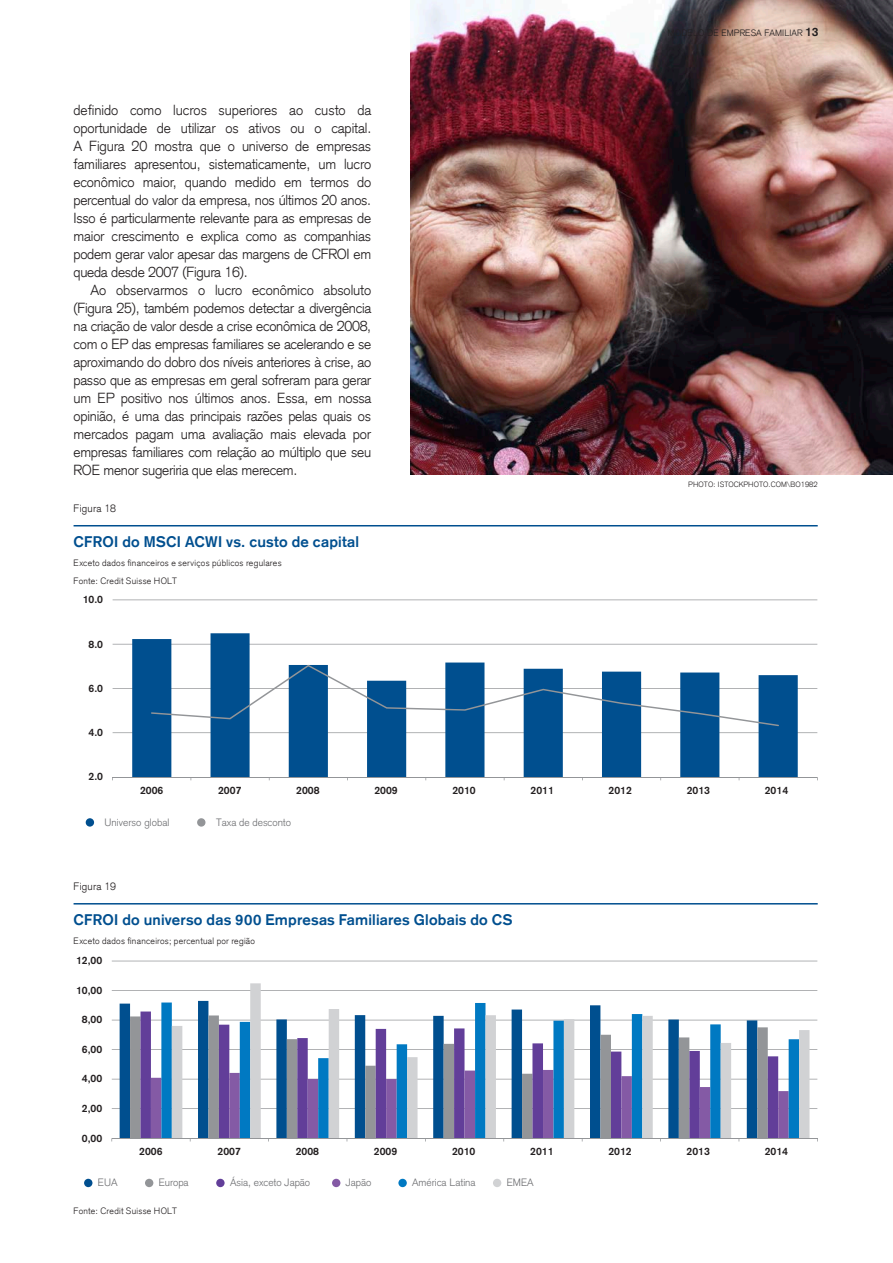
<style>
.page{position:relative;width:893px;height:1263px;background:#fff}
.page>*{position:absolute;margin:0;border:0;box-sizing:border-box;transform-origin:0 0}
.chart_titel{font:700 15px "Credit Suisse Type";letter-spacing:.015em;color:#004f8f}
.Body{font:300 14.25px/18px "Credit Suisse Type";letter-spacing:-.02em;color:#231f20;text-align:justify}
.t1{font:700 10.5px "Credit Suisse Type";color:#231f20}
.t2{font:300 10.5px "Credit Suisse Type";color:#6c6d70}
.Figure_Table_Number{font:300 10.5px "Credit Suisse Type";letter-spacing:.025em;color:#231f20}
.Chart_Source{font:300 9px "Credit Suisse Type";letter-spacing:.03em;color:#231f20}
.Chart_Source-2{font:300 9px "Credit Suisse Type";letter-spacing:.01em;color:#231f20}
.bildverweis{font:300 7.5px "Credit Suisse Type";letter-spacing:.01em;color:#231f20}
.s1{font-weight:700;font-size:12px}
</style>
<div class="page">
<hr style="left:74px;top:525px;width:744px;height:1px;background:#004f8f">
<hr style="left:74px;top:903px;width:744px;height:1px;background:#004f8f">
<img style="left:410px;top:0;width:483px;height:474px">
<hr style="left:113px;top:732px;width:704px;height:1px;background:#939598">
<hr style="left:113px;top:688px;width:704px;height:1px;background:#939598">
<hr style="left:113px;top:644px;width:704px;height:1px;background:#939598">
<hr style="left:113px;top:599px;width:704px;height:1px;background:#939598">
<svg style="left:132px;top:633px;width:666px;height:144px"></svg>
<hr style="left:113px;top:777px;width:704px;height:1px;background:#939598">
<svg style="left:151px;top:665px;width:628px;height:61px"></svg>
<div style="left:86px;top:818px;width:8px;height:9px;background:#004f8f;border-radius:50%"></div>
<div style="left:197px;top:818px;width:8px;height:9px;background:#939598;border-radius:50%"></div>
<hr style="left:112px;top:1108px;width:705px;height:1px;background:#939598">
<hr style="left:112px;top:1079px;width:705px;height:1px;background:#939598">
<hr style="left:112px;top:1049px;width:705px;height:1px;background:#939598">
<hr style="left:112px;top:1020px;width:705px;height:1px;background:#939598">
<hr style="left:112px;top:990px;width:705px;height:1px;background:#939598">
<hr style="left:112px;top:961px;width:705px;height:1px;background:#939598">
<svg style="left:140px;top:1011px;width:21px;height:127px;fill:#623e99"></svg>
<svg style="left:172px;top:983px;width:637px;height:155px"></svg>
<hr style="left:112px;top:1138px;width:705px;height:1px;background:#939598">
<svg style="left:151px;top:1070px;width:638px;height:71px"></svg>
<div style="left:84px;top:1179px;width:8px;height:8px;background:#004f8f;border-radius:50%"></div>
<div style="left:145px;top:1179px;width:8px;height:8px;background:#939598;border-radius:50%"></div>
<div style="left:216px;top:1179px;width:9px;height:8px;background:#623e99;border-radius:50%"></div>
<div style="left:332px;top:1179px;width:8px;height:8px;background:#845aa5;border-radius:50%"></div>
<div style="left:398px;top:1179px;width:9px;height:8px;background:#0079c2;border-radius:50%"></div>
<div style="left:493px;top:1179px;width:8px;height:8px;background:#d1d2d4;border-radius:50%"></div>
<p class="Body" style="left:74px;top:101px;width:299px">definido como lucros superiores ao custo da oportunidade de utilizar os ativos ou o capital.<br>A Figura 20 mostra que o universo de empresas familiares apresentou, sistematicamente, um lucro econômico maior, quando medido em termos do percentual do valor da empresa, nos últimos 20 anos.<br>Isso é particularmente relevante para as empresas de maior crescimento e explica como as companhias podem gerar valor apesar das margens de CFROI em queda desde 2007 (Figura 16).</p>
<p class="Body" style="left:74px;top:281px;width:299px;text-indent:17px">Ao observarmos o lucro econômico absoluto (Figura 25), também podemos detectar a divergência na criação de valor desde a crise econômica de 2008, com o EP das empresas familiares se acelerando e se aproximando do dobro dos níveis anteriores à crise, ao passo que as empresas em geral sofreram para gerar um EP positivo nos últimos anos. Essa, em nossa opinião, é uma das principais razões pelas quais os mercados pagam uma avaliação mais elevada por empresas familiares com relação ao múltiplo que seu ROE menor sugeriria que elas merecem.</p>
<p class="Figure_Table_Number" style="left:74px;top:502px;width:44px">Figura 18</p>
<p class="chart_titel" style="left:74px;top:533px;width:287px">CFROI do MSCI ACWI vs. custo de capital</p>
<p class="Chart_Source" style="left:74px;top:557px;width:210px">Exceto dados financeiros e serviços públicos regulares</p>
<p class="Chart_Source" style="left:74px;top:575px;width:105px">Fonte: Credit Suisse HOLT</p>
<p class="t1" style="left:83px;top:593px;width:22px">10.0</p>
<p class="t1" style="left:89px;top:638px;width:16px">8.0</p>
<p class="t1" style="left:89px;top:682px;width:16px">6.0</p>
<p class="t1" style="left:89px;top:726px;width:16px">4.0</p>
<p class="t1" style="left:89px;top:770px;width:16px">2.0</p>
<p class="Chart_Source-2" style="left:668px;top:28px;width:152px">MODELO DE EMPRESA FAMILIAR <span class="s1">13</span></p>
<p class="bildverweis" style="left:688px;top:480px;width:131px">PHOTO: ISTOCKPHOTO.COM\BO1982</p>
<p class="t1" style="left:140px;top:784px;width:25px">2006</p>
<p class="t1" style="left:218px;top:784px;width:25px">2007</p>
<p class="t1" style="left:296px;top:784px;width:25px">2008</p>
<p class="t1" style="left:374px;top:784px;width:25px">2009</p>
<p class="t1" style="left:452px;top:784px;width:25px">2010</p>
<p class="t1" style="left:530px;top:784px;width:25px">2011</p>
<p class="t1" style="left:609px;top:784px;width:25px">2012</p>
<p class="t1" style="left:687px;top:784px;width:25px">2013</p>
<p class="t1" style="left:765px;top:784px;width:25px">2014</p>
<p class="t2" style="left:105px;top:816px;width:66px">Universo global</p>
<p class="t2" style="left:216px;top:816px;width:76px">Taxa de desconto</p>
<p class="Figure_Table_Number" style="left:74px;top:880px;width:44px">Figura 19</p>
<p class="chart_titel" style="left:74px;top:911px;width:440px">CFROI do universo das 900 Empresas Familiares Globais do CS</p>
<p class="Chart_Source" style="left:74px;top:935px;width:183px">Exceto dados financeiros; percentual por região</p>
<p class="t1" style="left:76px;top:954px;width:28px">12,00</p>
<p class="t1" style="left:76px;top:984px;width:28px">10,00</p>
<p class="t1" style="left:82px;top:1013px;width:22px">8,00</p>
<p class="t1" style="left:82px;top:1043px;width:22px">6,00</p>
<p class="t1" style="left:82px;top:1072px;width:22px">4,00</p>
<p class="t1" style="left:82px;top:1102px;width:22px">2,00</p>
<p class="t1" style="left:82px;top:1131px;width:22px">0,00</p>
<p class="t1" style="left:139px;top:1145px;width:25px">2006</p>
<p class="t1" style="left:218px;top:1145px;width:25px">2007</p>
<p class="t1" style="left:296px;top:1145px;width:25px">2008</p>
<p class="t1" style="left:374px;top:1145px;width:25px">2009</p>
<p class="t1" style="left:452px;top:1145px;width:25px">2010</p>
<p class="t1" style="left:530px;top:1145px;width:25px">2011</p>
<p class="t1" style="left:608px;top:1145px;width:25px">2012</p>
<p class="t1" style="left:687px;top:1145px;width:25px">2013</p>
<p class="t1" style="left:765px;top:1145px;width:25px">2014</p>
<p class="t2" style="left:98px;top:1176px;width:21px">EUA</p>
<p class="t2" style="left:159px;top:1176px;width:31px">Europa</p>
<p class="t2" style="left:230px;top:1176px;width:82px">Ásia, exceto Japão</p>
<p class="t2" style="left:346px;top:1176px;width:27px">Japão</p>
<p class="t2" style="left:412px;top:1176px;width:65px">América Latina</p>
<p class="t2" style="left:507px;top:1176px;width:28px">EMEA</p>
<p class="Chart_Source" style="left:74px;top:1205px;width:105px">Fonte: Credit Suisse HOLT</p>
</div>
